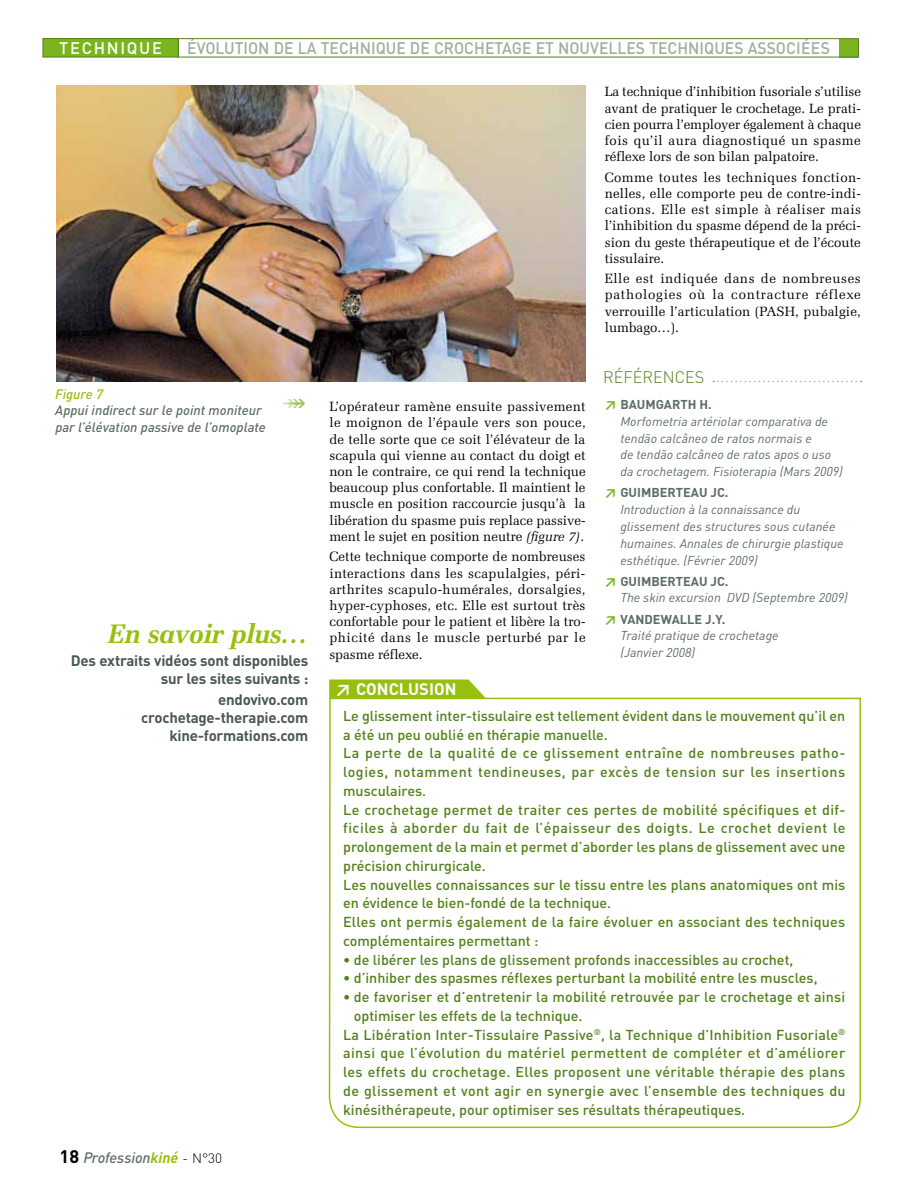
<style>
.page{position:relative;width:915px;height:1191px;background:#fff}
.page>*{position:absolute;margin:0;border:0;box-sizing:border-box;transform-origin:0 0}
.t1{font:italic 700 27px "Zapf Elliptical 711 BT";letter-spacing:-.02em;color:#97bf0d}
.t2{font:500 16.5px "DIN";color:#a3ab9e;scale:.95 1}
.t3{font:700 16.5px "DIN";color:#fff}
.t4{font:300 16.5px "DIN";color:#52801a}
.t5{font:500 16.5px "DIN";letter-spacing:.1em;color:#fff}
.t6{font:700 15px/18px "DIN";letter-spacing:-.015em;color:#4b5950;text-align:right}
.t7{font:italic 500 15px "DIN";letter-spacing:-.01em;color:#5d6d61}
.t8{font:500 14.25px/18.8px "DIN";letter-spacing:.005em;color:#52801a}
.t9{font:500 14.25px "DIN";letter-spacing:.025em;color:#52801a}
.t10{font:500 14.25px "DIN";letter-spacing:.03em;color:#52801a}
.t11{font:13.5px/16.2px "Zapf Elliptical 711 BT";color:#000;text-align:justify}
.t12{font:italic 500 13.5px/16.2px "DIN";color:#5d6d61}
.t13{font:italic 500 13.5px "DIN";color:#97bf0d}
.t14{font:italic 12.75px/16.8px "DIN";color:#5d6d61}
.t15{font:900 12px "DIN";color:#d1e2af}
.s1{color:#b7d382}
.s2{color:#9bc353}
.s3{font-weight:700;font-style:normal;font-size:18px;color:#000}
.s4{font-weight:700;color:#97bf0d}
.s5{font-weight:300;font-style:normal;font-size:13.5px;color:#000}
.s6{font-style:italic}
.s7{font-weight:700;font-style:normal;color:#7ab51d}
.s8{font-weight:700;font-style:normal}
</style>
<div class="page">
<div style="left:839px;top:39px;width:18px;height:18px;background:#7ab51d"></div>
<div style="left:178px;top:38px;width:680px;height:19px;border:1px solid #52801a"></div>
<div style="left:43px;top:39px;width:135px;height:18px;background:#7ab51d"></div>
<div style="left:43px;top:38px;width:136px;height:19px;border:1px solid #52801a"></div>
<svg style="left:328px;top:697px;width:533px;height:432px"></svg>
<svg style="left:329px;top:679px;width:157px;height:20px;background:#9fc420"></svg>
<svg style="left:713px;top:381px;width:148px;height:1px"></svg>
<img style="left:57px;top:85px;width:528px;height:296px">
<p class="t5" style="left:59px;top:37px;width:104px">TECHNIQUE</p>
<p class="t2" style="left:187px;top:37px;width:678px">ÉVOLUTION DE LA TECHNIQUE DE CROCHETAGE ET NOUVELLES TECHNIQUES ASSOCIÉES</p>
<p class="t11" style="left:604px;top:84px;width:258px">La technique d’inhibition fusoriale s’utilise avant de pratiquer le crochetage. Le prati&shy;cien pourra l’employer également à chaque fois qu’il aura diagnostiqué un spasme réflexe lors de son bilan palpatoire.</p>
<p class="t11" style="left:604px;top:169px;width:258px">Comme toutes les techniques fonction&shy;nelles, elle comporte peu de contre-indi&shy;cations. Elle est simple à réaliser mais l’inhibition du spasme dépend de la préci&shy;sion du geste thérapeutique et de l’écoute tissulaire.</p>
<p class="t11" style="left:604px;top:270px;width:257px">Elle est indiquée dans de nombreuses pathologies où la contracture réflexe verrouille l’articulation (PASH, pubalgie, lumbago…).</p>
<p class="t13" style="left:55px;top:386px;width:49px">Figure 7</p>
<p class="t12" style="left:55px;top:402px;width:212px">Appui indirect sur le point moniteur par l’élévation passive de l’omoplate</p>
<p class="t15" style="left:282px;top:394px;width:25px">&gt;<span class="s1">&gt;</span><span class="s2">&gt;</span></p>
<h1 class="t1" style="left:108px;top:617px;width:202px">En savoir plus…</h1>
<p class="t6" style="left:71px;top:651px;width:239px">Des extraits vidéos sont disponibles sur les sites suivants :</p>
<p class="t6" style="left:141px;top:689px;width:168px">endovivo.com crochetage-therapie.com kine-formations.com</p>
<p class="t7" style="left:60px;top:1148px;width:164px"><span class="s3">18</span> Profession<span class="s4">kiné</span> <span class="s5">- N°30</span></p>
<p class="t11" style="left:329px;top:398px;width:258px">L’opérateur ramène ensuite passivement le moignon de l’épaule vers son pouce, de telle sorte que ce soit l’élévateur de la scapula qui vienne au contact du doigt et non le contraire, ce qui rend la technique beaucoup plus confortable. Il maintient le muscle en position raccourcie jusqu’à la libération du spasme puis replace passive&shy;ment le sujet en position neutre <span class="s6">(figure 7)</span>.</p>
<p class="t11" style="left:329px;top:548px;width:258px">Cette technique comporte de nombreuses interactions dans les scapulalgies, péri&shy;arthrites scapulo-humérales, dorsalgies, hyper-cyphoses, etc. Elle est surtout très confortable pour le patient et libère la tro&shy;phicité dans le muscle perturbé par le spasme réflexe.</p>
<p class="t3" style="left:335px;top:678px;width:123px">≥ CONCLUSION</p>
<p class="t4" style="left:603px;top:367px;width:103px">RÉFÉRENCES</p>
<p class="t14" style="left:620px;top:396px;width:224px;text-indent:-16px"><span class="s7">≥</span> <span class="s8">BAUMGARTH H.<br></span>Morfometria artériolar comparativa de tendão calcâneo de ratos normais e<br>de tendão calcâneo de ratos apos o uso da crochetagem. Fisioterapia (Mars 2009)</p>
<p class="t14" style="left:620px;top:484px;width:225px;text-indent:-16px"><span class="s7">≥</span> <span class="s8">GUIMBERTEAU JC.<br></span>Introduction à la connaissance du glissement des structures sous cutanée humaines. Annales de chirurgie plastique esthétique. (Février 2009)</p>
<p class="t14" style="left:620px;top:572px;width:229px;text-indent:-16px"><span class="s7">≥</span> <span class="s8">GUIMBERTEAU JC.<br></span>The skin excursion DVD (Septembre 2009)</p>
<p class="t14" style="left:620px;top:610px;width:160px;text-indent:-16px"><span class="s7">≥</span> <span class="s8">VANDEWALLE J.Y.<br></span>Traité pratique de crochetage (Janvier 2008)</p>
<p class="t8" style="left:343px;top:706px;width:503px">Le glissement inter-tissulaire est tellement évident dans le mouvement qu’il en a été un peu oublié en thérapie manuelle.<br>La perte de la qualité de ce glissement entraîne de nombreuses patho&shy;logies, notamment tendineuses, par excès de tension sur les insertions musculaires.<br>Le crochetage permet de traiter ces pertes de mobilité spécifiques et dif&shy;ficiles à aborder du fait de l’épaisseur des doigts. Le crochet devient le prolongement de la main et permet d’aborder les plans de glissement avec une précision chirurgicale.<br>Les nouvelles connaissances sur le tissu entre les plans anatomiques ont mis en évidence le bien-fondé de la technique.<br>Elles ont permis également de la faire évoluer en associant des techniques complémentaires permettant :</p>
<p class="t8" style="left:343px;top:949px;width:451px">• de libérer les plans de glissement profonds inaccessibles au crochet,</p>
<p class="t8" style="left:343px;top:968px;width:476px">• d’inhiber des spasmes réflexes perturbant la mobilité entre les muscles,</p>
<p class="t8" style="left:343px;top:987px;width:503px">• de favoriser et d’entretenir la mobilité retrouvée par le crochetage et ainsi</p>
<p class="t8" style="left:354px;top:1006px;width:230px">optimiser les effets de la technique.</p>
<p class="t8" style="left:343px;top:1024px;width:503px">La Libération Inter-Tissulaire Passive<sup>®</sup>, la Technique d’Inhibition Fusoriale<sup>®</sup></p>
<p class="t10" style="left:343px;top:1044px;width:503px">ainsi que l’évolution du matériel permettent de compléter et d’améliorer</p>
<p class="t9" style="left:343px;top:1063px;width:503px">les effets du crochetage. Elles proposent une véritable thérapie des plans</p>
<p class="t9" style="left:343px;top:1081px;width:504px">de glissement et vont agir en synergie avec l’ensemble des techniques du</p>
<p class="t8" style="left:343px;top:1099px;width:403px">kinésithérapeute, pour optimiser ses résultats thérapeutiques.</p>
</div>
